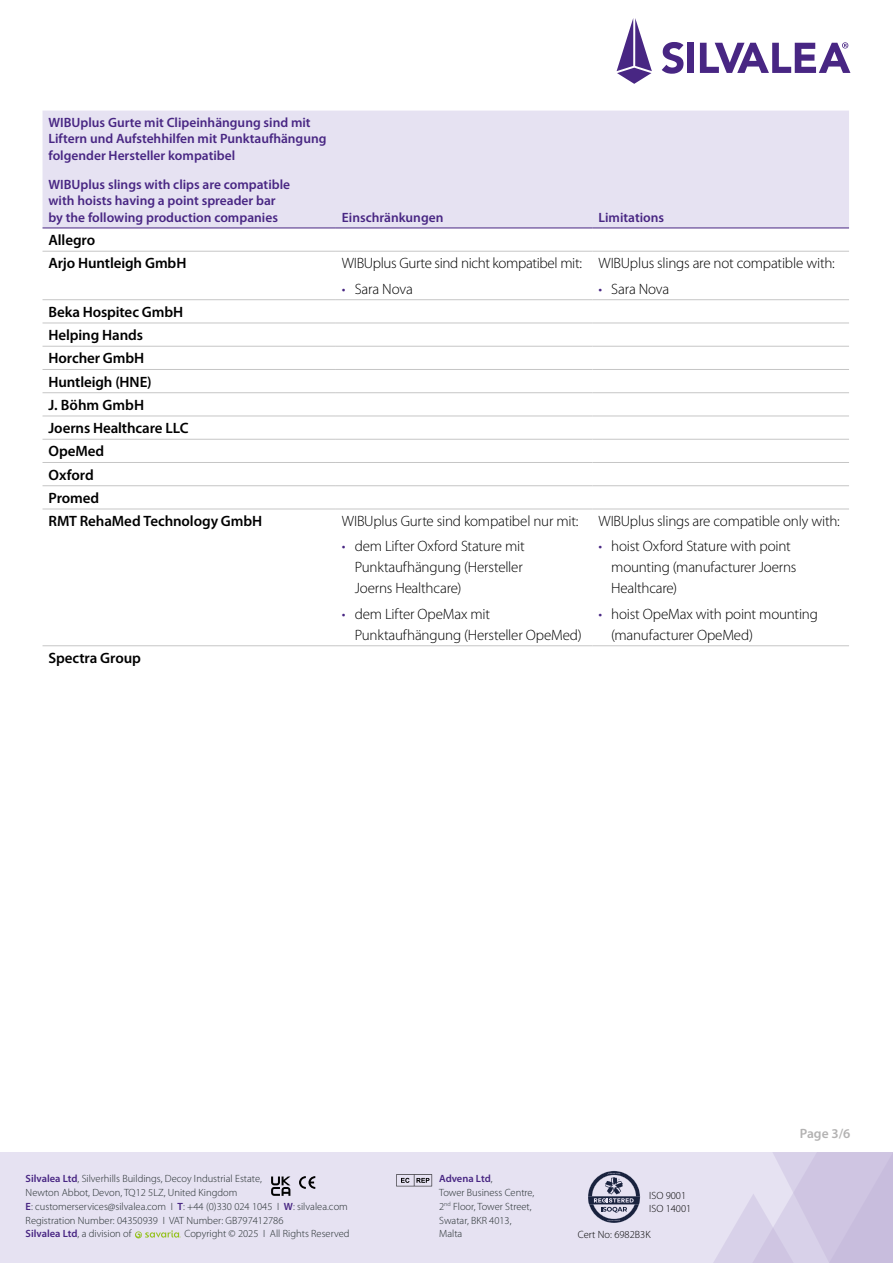
<style>
.page{position:relative;width:893px;height:1263px;background:#fff}
.page>*{position:absolute;margin:0;border:0;box-sizing:border-box;transform-origin:0 0}
.t1{font:300 15px/21px "Myriad Pro";letter-spacing:-.015em;color:#000}
.t2{font:600 15px/23.2px "Myriad Pro";letter-spacing:-.005em;color:#000}
.t3{font:600 13.5px/16.5px "Myriad Pro";color:#482683}
.t4{font:600 13.5px "Myriad Pro";color:#b3b2b2}
.t5{font:300 10.5px/13.8px "Myriad Pro";color:#222b2c}
.t6{font:300 10.5px/13.5px "Myriad Pro";color:#000}
.s1{color:#482683}
.s2{font-weight:600;color:#482683}
</style>
<div class="page">
<svg style="left:617px;top:18px;width:35px;height:66px"></svg>
<svg style="left:662px;top:42px;width:21px;height:32px"></svg>
<div style="left:688px;top:43px;width:6px;height:30px;background:#482683"></div>
<svg style="left:700px;top:42px;width:150px;height:31px"></svg>
<div style="left:0;top:1152px;width:893px;height:111px;background:#e6e2f2"></div>
<svg style="left:588px;top:1171px;width:52px;height:52px"></svg>
<svg style="left:135px;top:1230px;width:46px;height:8px"></svg>
<svg style="left:396px;top:1174px;width:36px;height:12px"></svg>
<svg style="left:299px;top:1176px;width:16px;height:13px"></svg>
<svg style="left:271px;top:1176px;width:19px;height:20px"></svg>
<svg style="left:713px;top:1152px;width:180px;height:111px"></svg>
<div style="left:43px;top:111px;width:806px;height:117px;background:#e6e2f2"></div>
<hr style="left:43px;top:228px;width:293px;height:1px;background:#482683">
<hr style="left:336px;top:228px;width:256px;height:1px;background:#482683">
<hr style="left:592px;top:228px;width:257px;height:1px;background:#482683">
<hr style="left:43px;top:251px;width:293px;height:1px;background:#c6c6c6">
<hr style="left:336px;top:251px;width:256px;height:1px;background:#c6c6c6">
<hr style="left:592px;top:251px;width:257px;height:1px;background:#c6c6c6">
<hr style="left:43px;top:299px;width:293px;height:1px;background:#c6c6c6">
<hr style="left:336px;top:299px;width:256px;height:1px;background:#c6c6c6">
<hr style="left:592px;top:299px;width:257px;height:1px;background:#c6c6c6">
<hr style="left:43px;top:323px;width:293px;height:1px;background:#c6c6c6">
<hr style="left:336px;top:323px;width:256px;height:1px;background:#c6c6c6">
<hr style="left:592px;top:323px;width:257px;height:1px;background:#c6c6c6">
<hr style="left:43px;top:346px;width:293px;height:1px;background:#c6c6c6">
<hr style="left:336px;top:346px;width:256px;height:1px;background:#c6c6c6">
<hr style="left:592px;top:346px;width:257px;height:1px;background:#c6c6c6">
<hr style="left:43px;top:369px;width:293px;height:1px;background:#c6c6c6">
<hr style="left:336px;top:369px;width:256px;height:1px;background:#c6c6c6">
<hr style="left:592px;top:369px;width:257px;height:1px;background:#c6c6c6">
<hr style="left:43px;top:392px;width:293px;height:1px;background:#c6c6c6">
<hr style="left:336px;top:392px;width:256px;height:1px;background:#c6c6c6">
<hr style="left:592px;top:392px;width:257px;height:1px;background:#c6c6c6">
<hr style="left:43px;top:416px;width:293px;height:1px;background:#c6c6c6">
<hr style="left:336px;top:416px;width:256px;height:1px;background:#c6c6c6">
<hr style="left:592px;top:416px;width:257px;height:1px;background:#c6c6c6">
<hr style="left:43px;top:439px;width:293px;height:1px;background:#c6c6c6">
<hr style="left:336px;top:439px;width:256px;height:1px;background:#c6c6c6">
<hr style="left:592px;top:439px;width:257px;height:1px;background:#c6c6c6">
<hr style="left:43px;top:462px;width:293px;height:1px;background:#c6c6c6">
<hr style="left:336px;top:462px;width:256px;height:1px;background:#c6c6c6">
<hr style="left:592px;top:462px;width:257px;height:1px;background:#c6c6c6">
<hr style="left:43px;top:485px;width:293px;height:1px;background:#c6c6c6">
<hr style="left:336px;top:485px;width:256px;height:1px;background:#c6c6c6">
<hr style="left:592px;top:485px;width:257px;height:1px;background:#c6c6c6">
<hr style="left:43px;top:509px;width:293px;height:1px;background:#c6c6c6">
<hr style="left:336px;top:509px;width:256px;height:1px;background:#c6c6c6">
<hr style="left:592px;top:509px;width:257px;height:1px;background:#c6c6c6">
<hr style="left:43px;top:645px;width:293px;height:1px;background:#c6c6c6">
<hr style="left:336px;top:645px;width:256px;height:1px;background:#c6c6c6">
<hr style="left:592px;top:645px;width:257px;height:1px;background:#c6c6c6">
<p class="t3" style="left:49px;top:114px;width:279px">WIBUplus Gurte mit Clipeinhängung sind mit<br>Liftern und Aufstehhilfen mit Punktaufhängung folgender Hersteller kompatibel</p>
<p class="t3" style="left:49px;top:176px;width:243px">WIBUplus slings with clips are compatible with hoists having a point spreader bar by the following production companies</p>
<p class="t2" style="left:49px;top:228px;width:139px">Allegro<br>Arjo Huntleigh GmbH</p>
<p class="t2" style="left:49px;top:300px;width:215px">Beka Hospitec GmbH<br>Helping Hands<br>Horcher GmbH<br>Huntleigh (HNE)<br>J. Böhm GmbH<br>Joerns Healthcare LLC<br>OpeMed<br>Oxford<br>Promed<br>RMT RehaMed Technology GmbH</p>
<p class="t2" style="left:48px;top:646px;width:94px">Spectra Group</p>
<p class="t3" style="left:342px;top:209px;width:103px">Einschränkungen</p>
<p class="t3" style="left:598px;top:209px;width:67px">Limitations</p>
<p class="t1" style="left:342px;top:253px;width:242px">WIBUplus Gurte sind nicht kompatibel mit:</p>
<p class="t1" style="left:342px;top:278px;width:72px"><span class="s1">•</span> Sara Nova</p>
<p class="t1" style="left:598px;top:253px;width:238px">WIBUplus slings are not compatible with:</p>
<p class="t1" style="left:598px;top:278px;width:72px"><span class="s1">•</span> Sara Nova</p>
<p class="t1" style="left:342px;top:511px;width:238px">WIBUplus Gurte sind kompatibel nur mit:</p>
<p class="t1" style="left:355px;top:536px;width:171px;text-indent:-13px"><span class="s1">•</span> dem Lifter Oxford Stature mit<br>Punktaufhängung (Hersteller<br>Joerns Healthcare)</p>
<p class="t1" style="left:355px;top:603px;width:229px;text-indent:-13px"><span class="s1">•</span> dem Lifter OpeMax mit<br>Punktaufhängung (Hersteller OpeMed)</p>
<p class="t1" style="left:598px;top:511px;width:243px">WIBUplus slings are compatible only with:</p>
<p class="t1" style="left:611px;top:536px;width:187px;text-indent:-13px"><span class="s1">•</span> hoist Oxford Stature with point mounting (manufacturer Joerns<br>Healthcare)</p>
<p class="t1" style="left:611px;top:603px;width:208px;text-indent:-13px"><span class="s1">•</span> hoist OpeMax with point mounting (manufacturer OpeMed)</p>
<p class="t4" style="left:800px;top:1124px;width:52px">Page 3/6</p>
<p class="t5" style="left:26px;top:1172px;width:324px"><span class="s2">Silvalea Ltd</span>, Silverhills Buildings, Decoy Industrial Estate,<br>Newton Abbot, Devon, TQ12 5LZ, United Kingdom<br><span class="s2">E</span>: customerservices@silvalea.com I <span class="s2">T</span>: +44 (0)330 024 1045 I <span class="s2">W</span>: silvalea.com Registration Number: 04350939 I VAT Number: GB797412786<br><span class="s2">Silvalea Ltd</span>, a division of</p>
<p class="t5" style="left:184px;top:1227px;width:167px">Copyright © 2025 I All Rights Reserved</p>
<p class="t5" style="left:439px;top:1172px;width:97px"><span class="s2">Advena Ltd</span>,<br>Tower Business Centre,<br>2<sup>nd</sup> Floor, Tower Street,<br>Swatar, BKR 4013,<br>Malta</p>
<p class="t6" style="left:649px;top:1189px;width:44px">ISO 9001<br>ISO 14001</p>
<p class="t6" style="left:578px;top:1227px;width:74px">Cert No: 6982B3K</p>
</div>
